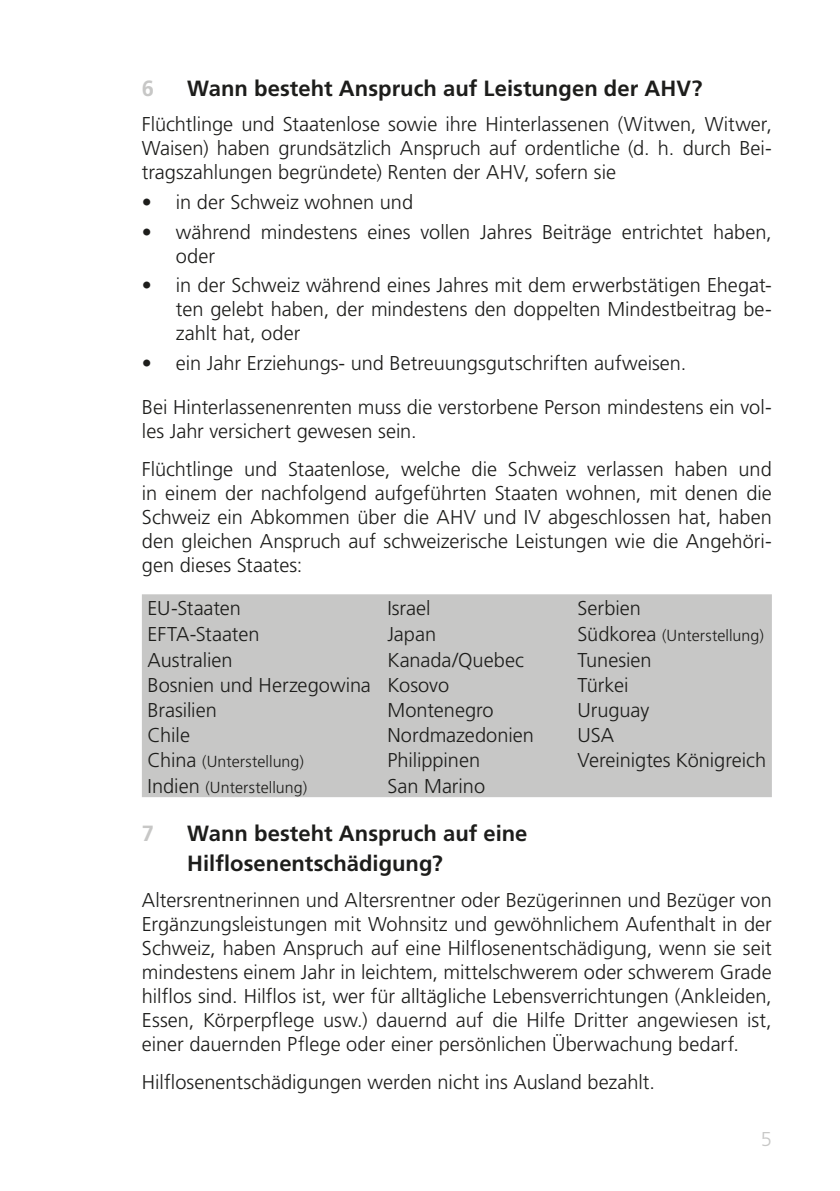
<style>
.page{position:relative;width:840px;height:1191px;background:#fff}
.page>*{position:absolute;margin:0;border:0;box-sizing:border-box;transform-origin:0 0}
.t1{font:700 22px/30px "Frutiger LT Std";color:#1d1d1b}
.t2{font:700 22px "Frutiger LT Std";color:#c7c7c6}
.Grundtext{font:300 20px/24px "Frutiger LT Std";color:#1d1d1b;text-align:justify}
.Text_vor_Aufzählung{font:300 20px/24px "Frutiger LT Std";color:#1d1d1b;text-align:justify}
.t3{font:300 20px "Frutiger LT Std";color:#c7c7c6}
.Grundtext-2{font:300 16px "Frutiger LT Std";letter-spacing:.005em;color:#1d1d1b}
.s1{font-size:20px}
</style>
<div class="page">
<div style="left:142px;top:594px;width:629px;height:203px;background:#c7c7c6"></div>
<p class="t2" style="left:142px;top:75px;width:14px">6</p>
<p class="t1" style="left:187px;top:73px;width:516px">Wann besteht Anspruch auf Leistungen der AHV?</p>
<p class="Text_vor_Aufzählung" style="left:142px;top:113px;width:631px">Flüchtlinge und Staatenlose sowie ihre Hinterlassenen (Witwen, Witwer, Waisen) haben grundsätzlich Anspruch auf ordentliche (d. h. durch Bei&shy;tragszahlungen begründete) Renten der AHV, sofern sie</p>
<p class="Grundtext" style="left:142px;top:190px;width:272px">• in der Schweiz wohnen und</p>
<p class="Grundtext" style="left:176px;top:220px;width:597px;text-indent:-34px">• während mindestens eines vollen Jahres Beiträge entrichtet haben, oder</p>
<p class="Grundtext" style="left:176px;top:274px;width:597px;text-indent:-34px">• in der Schweiz während eines Jahres mit dem erwerbstätigen Ehegat&shy;ten gelebt haben, der mindestens den doppelten Mindestbeitrag be&shy;zahlt hat, oder</p>
<p class="Grundtext" style="left:142px;top:351px;width:545px">• ein Jahr Erziehungs- und Betreuungsgutschriften aufweisen.</p>
<p class="Grundtext" style="left:142px;top:395px;width:631px">Bei Hinterlassenenrenten muss die verstorbene Person mindestens ein vol&shy;les Jahr versichert gewesen sein.</p>
<p class="Grundtext" style="left:142px;top:457px;width:631px">Flüchtlinge und Staatenlose, welche die Schweiz verlassen haben und in einem der nachfolgend aufgeführten Staaten wohnen, mit denen die Schweiz ein Abkommen über die AHV und IV abgeschlossen hat, haben den gleichen Anspruch auf schweizerische Leistungen wie die Angehöri&shy;gen dieses Staates:</p>
<p class="Grundtext" style="left:147px;top:596px;width:95px">EU-Staaten</p>
<p class="Grundtext" style="left:387px;top:596px;width:45px">Israel</p>
<p class="Grundtext" style="left:577px;top:596px;width:65px">Serbien</p>
<p class="Grundtext" style="left:147px;top:622px;width:113px">EFTA-Staaten</p>
<p class="Grundtext" style="left:387px;top:622px;width:50px">Japan</p>
<p class="Grundtext-2" style="left:577px;top:627px;width:188px"><span class="s1">Südkorea</span> (Unterstellung)</p>
<p class="Grundtext" style="left:147px;top:648px;width:86px">Australien</p>
<p class="Grundtext" style="left:387px;top:648px;width:138px">Kanada/Quebec</p>
<p class="Grundtext" style="left:577px;top:648px;width:76px">Tunesien</p>
<p class="Grundtext" style="left:147px;top:673px;width:225px">Bosnien und Herzegowina</p>
<p class="Grundtext" style="left:387px;top:673px;width:63px">Kosovo</p>
<p class="Grundtext" style="left:577px;top:673px;width:53px">Türkei</p>
<p class="Grundtext" style="left:147px;top:698px;width:71px">Brasilien</p>
<p class="Grundtext" style="left:387px;top:698px;width:108px">Montenegro</p>
<p class="Grundtext" style="left:577px;top:698px;width:73px">Uruguay</p>
<p class="Grundtext" style="left:147px;top:723px;width:44px">Chile</p>
<p class="Grundtext" style="left:387px;top:723px;width:148px">Nordmazedonien</p>
<p class="Grundtext" style="left:577px;top:723px;width:38px">USA</p>
<p class="Grundtext-2" style="left:147px;top:753px;width:158px"><span class="s1">China</span> (Unterstellung)</p>
<p class="Grundtext" style="left:387px;top:749px;width:94px">Philippinen</p>
<p class="Grundtext" style="left:577px;top:749px;width:190px">Vereinigtes Königreich</p>
<p class="Grundtext-2" style="left:147px;top:778px;width:161px"><span class="s1">Indien</span> (Unterstellung)</p>
<p class="Grundtext" style="left:387px;top:774px;width:99px">San Marino</p>
<p class="t2" style="left:142px;top:820px;width:14px">7</p>
<p class="t1" style="left:187px;top:818px;width:341px">Wann besteht Anspruch auf eine<br>Hilflosenentschädigung?</p>
<p class="Grundtext" style="left:142px;top:888px;width:631px">Altersrentnerinnen und Altersrentner oder Bezügerinnen und Bezüger von Ergänzungsleistungen mit Wohnsitz und gewöhnlichem Aufenthalt in der Schweiz, haben Anspruch auf eine Hilflosenentschädigung, wenn sie seit mindestens einem Jahr in leichtem, mittelschwerem oder schwerem Grade hilflos sind. Hilflos ist, wer für alltägliche Lebensverrichtungen (Ankleiden, Essen, Körperpflege usw.) dauernd auf die Hilfe Dritter angewiesen ist, einer dauernden Pflege oder einer persönlichen Überwachung bedarf.</p>
<p class="Grundtext" style="left:142px;top:1070px;width:514px">Hilflosenentschädigungen werden nicht ins Ausland bezahlt.</p>
<p class="t3" style="left:760px;top:1127px;width:13px">5</p>
</div>
